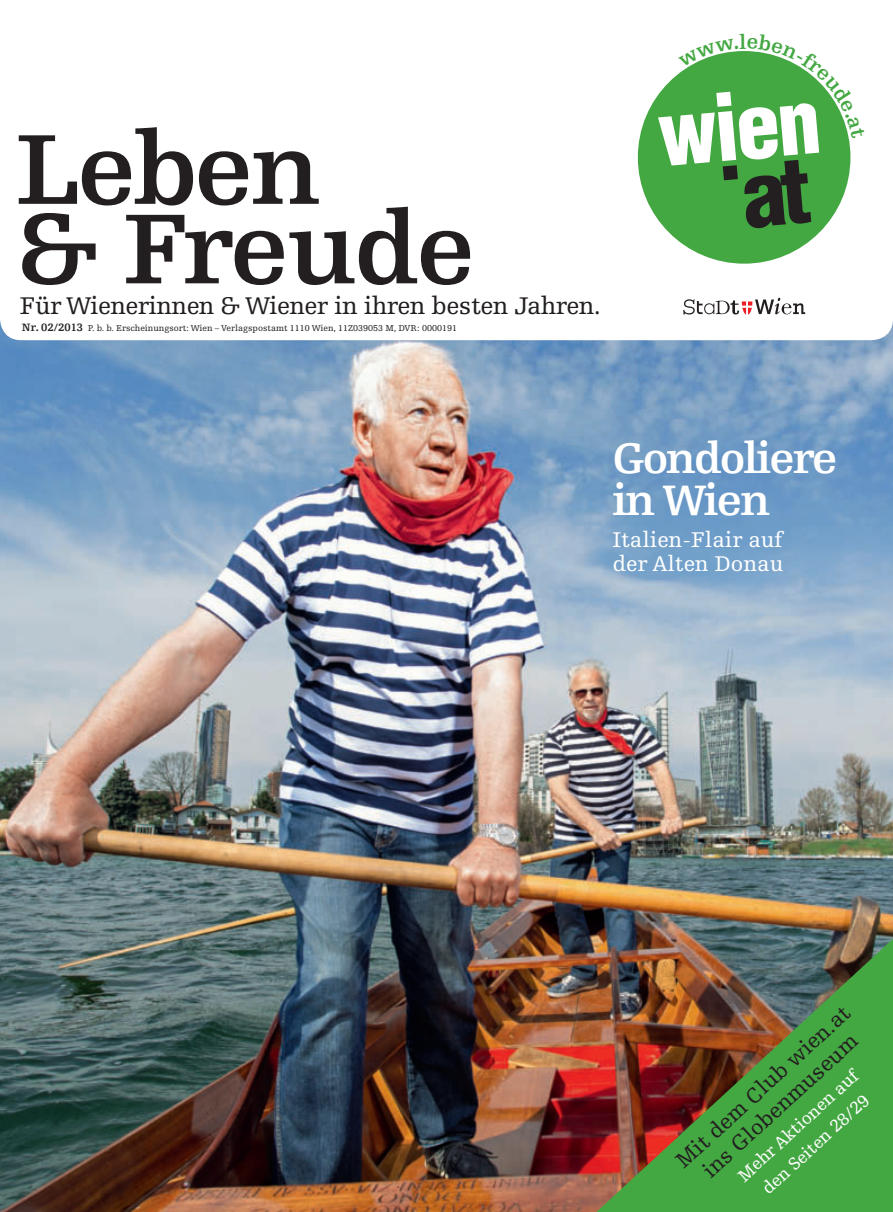
<style>
.page{position:relative;width:893px;height:1212px;background:#fff}
.page>*{position:absolute;margin:0;border:0;box-sizing:border-box;transform-origin:0 0}
.t1{font:700 105px/79.5px "Egyptienne FLT Std";letter-spacing:-.02em;color:#231f20}
.t2{font:700 45px/42px "Egyptienne FLT Std";letter-spacing:-.04em;color:#fff}
.t3{font:25.5px "Egyptienne FLT Std";letter-spacing:-.02em;color:#231f20}
.t4{font:22.5px/25.3px "Egyptienne FLT Std";color:#231f20;text-align:center}
.t5{font:22.5px/24px "Egyptienne FLT Std";color:#fff}
.t6{font:18px/25.5px "Egyptienne FLT Std";color:#fff;text-align:center}
.t7{font:9px "Egyptienne FLT Std";color:#231f20}
.s1{font-weight:700;font-size:11.25px}
</style>
<div class="page">
<img style="left:0;top:340px;width:893px;height:872px">
<svg style="left:683px;top:298px;width:122px;height:17px"></svg>
<div style="left:638px;top:51px;width:212px;height:213px;background:#43a842;border-radius:50%"></div>
<img style="left:583px;top:927px;width:310px;height:285px">
<svg style="left:658px;top:51px;width:193px;height:178px"></svg>
<h1 class="t1" style="left:16px;top:131px;width:461px">Leben<br>&amp; Freude</h1>
<h3 class="t3" style="left:20px;top:292px;width:583px">Für Wienerinnen &amp; Wiener in ihren besten Jahren.</h3>
<p class="t7" style="left:22px;top:323px;width:437px"><span class="s1">Nr. 02/2013</span> P. b. b. Erscheinungsort: Wien – Verlagspostamt 1110 Wien, 11Z039053 M, DVR: 0000191</p>
<h2 class="t2" style="left:612px;top:438px;width:227px">Gondoliere in Wien</h2>
<h3 class="t5" style="left:612px;top:528px;width:173px">Italien-Flair auf der Alten Donau</h3>
<h3 class="t4" style="left:671px;top:1155px;width:229px;rotate:-43deg">Mit dem Club wien.at ins Globenmuseum</h3>
<h3 class="t6" style="left:732px;top:1170px;width:158px;rotate:-43deg">Mehr Aktionen auf den Seiten 28/29</h3>
</div>
